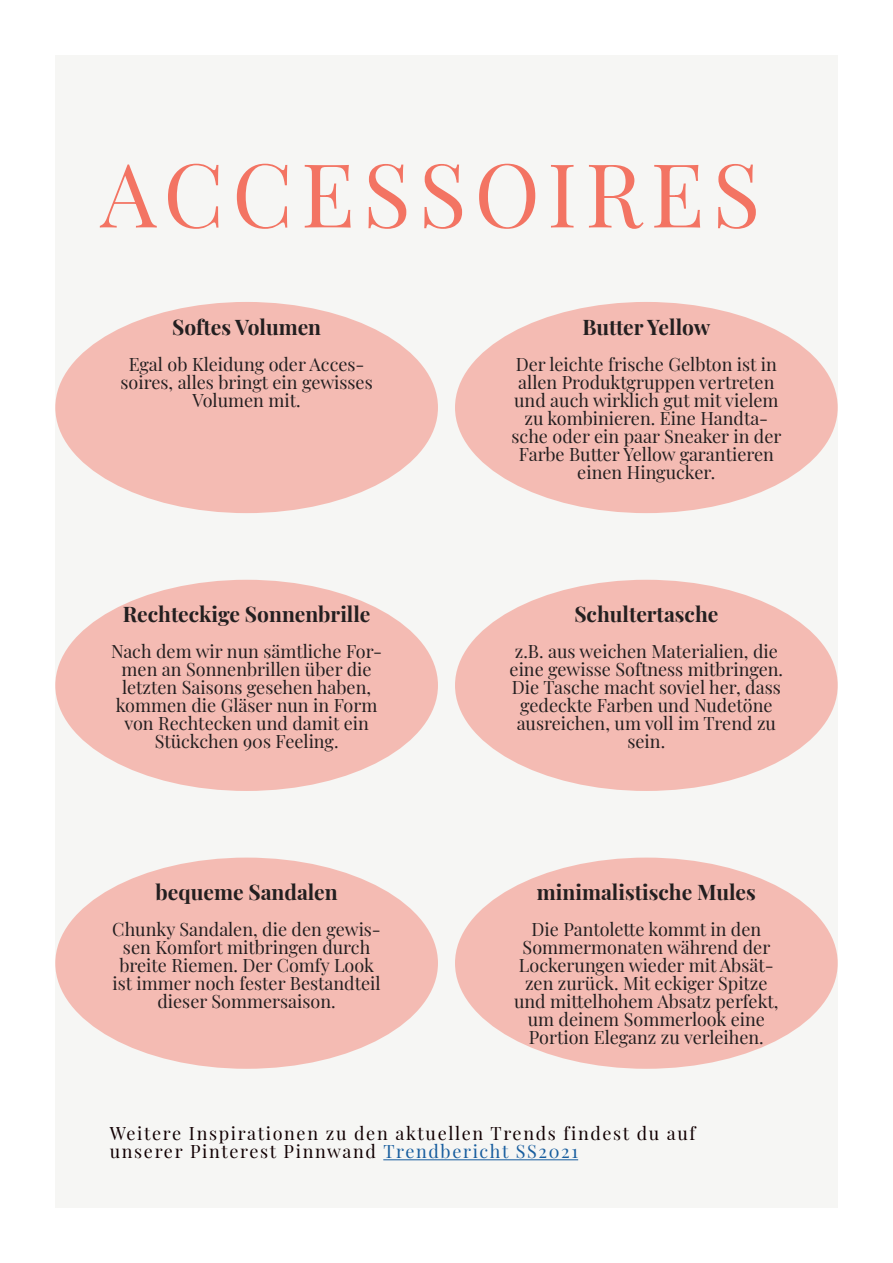
<style>
.page{position:relative;width:893px;height:1263px;background:#fff}
.page>*{position:absolute;margin:0;border:0;box-sizing:border-box;transform-origin:0 0}
.t1{font:88.5px "Playfair Display";letter-spacing:.09em;color:#f37463}
.t2{font:700 21px "Playfair Display";color:#231f20}
.t3{font:18px/18px "Playfair Display";color:#231f20;text-align:center}
.t4{font:18px/18px "Playfair Display";letter-spacing:.09em;color:#110002}
.s1{color:#175d9e}
</style>
<div class="page">
<div style="left:55px;top:55px;width:783px;height:1153px;background:#f6f6f4"></div>
<div style="left:55px;top:302px;width:383px;height:211px;background:#f4bbb3;border-radius:50%"></div>
<div style="left:55px;top:580px;width:383px;height:211px;background:#f4bbb3;border-radius:50%"></div>
<div style="left:55px;top:857px;width:383px;height:212px;background:#f4bbb3;border-radius:50%"></div>
<div style="left:455px;top:302px;width:383px;height:211px;background:#f4bbb3;border-radius:50%"></div>
<div style="left:455px;top:580px;width:383px;height:211px;background:#f4bbb3;border-radius:50%"></div>
<div style="left:455px;top:857px;width:383px;height:212px;background:#f4bbb3;border-radius:50%"></div>
<hr style="left:383px;top:1159px;width:195px;height:1px;background:#175d9e">
<h1 class="t1" style="left:100px;top:125px;width:661px">ACCESSOIRES</h1>
<p class="t2" style="left:172px;top:310px;width:151px">Softes Volumen</p>
<p class="t3" style="left:120px;top:353px;width:254px">Egal ob Kleidung oder Acces&shy;soires, alles bringt ein gewisses<br>Volumen mit.</p>
<p class="t2" style="left:123px;top:598px;width:249px">Rechteckige Sonnenbrille</p>
<p class="t3" style="left:111px;top:641px;width:273px">Nach dem wir nun sämtliche For&shy;men an Sonnenbrillen über die letzten Saisons gesehen haben, kommen die Gläser nun in Form von Rechtecken und damit ein<br>Stückchen 90s Feeling.</p>
<p class="t2" style="left:156px;top:876px;width:183px">bequeme Sandalen</p>
<p class="t3" style="left:112px;top:919px;width:270px">Chunky Sandalen, die den gewis&shy;sen Komfort mitbringen durch breite Riemen. Der Comfy Look ist immer noch fester Bestandteil dieser Sommersaison.</p>
<p class="t2" style="left:582px;top:310px;width:129px">Butter Yellow</p>
<p class="t3" style="left:512px;top:353px;width:271px">Der leichte frische Gelbton ist in allen Produktgruppen vertreten und auch wirklich gut mit vielem zu kombinieren. Eine Handta&shy;sche oder ein paar Sneaker in der<br>Farbe Butter Yellow garantieren einen Hingucker.</p>
<p class="t2" style="left:574px;top:598px;width:146px">Schultertasche</p>
<p class="t3" style="left:510px;top:641px;width:275px">z.B. aus weichen Materialien, die eine gewisse Softness mitbringen.<br>Die Tasche macht soviel her, dass gedeckte Farben und Nudetöne ausreichen, um voll im Trend zu sein.</p>
<p class="t2" style="left:537px;top:876px;width:220px">minimalistische Mules</p>
<p class="t3" style="left:514px;top:919px;width:266px">Die Pantolette kommt in den<br>Sommermonaten während der<br>Lockerungen wieder mit Absät&shy;zen zurück. Mit eckiger Spitze und mittelhohem Absatz perfekt, um deinem Sommerlook eine<br>Portion Eleganz zu verleihen.</p>
<p class="t4" style="left:110px;top:1123px;width:587px">Weitere Inspirationen zu den aktuellen Trends findest du auf unserer Pinterest Pinnwand <span class="s1">Trendbericht SS2021</span></p>
</div>
